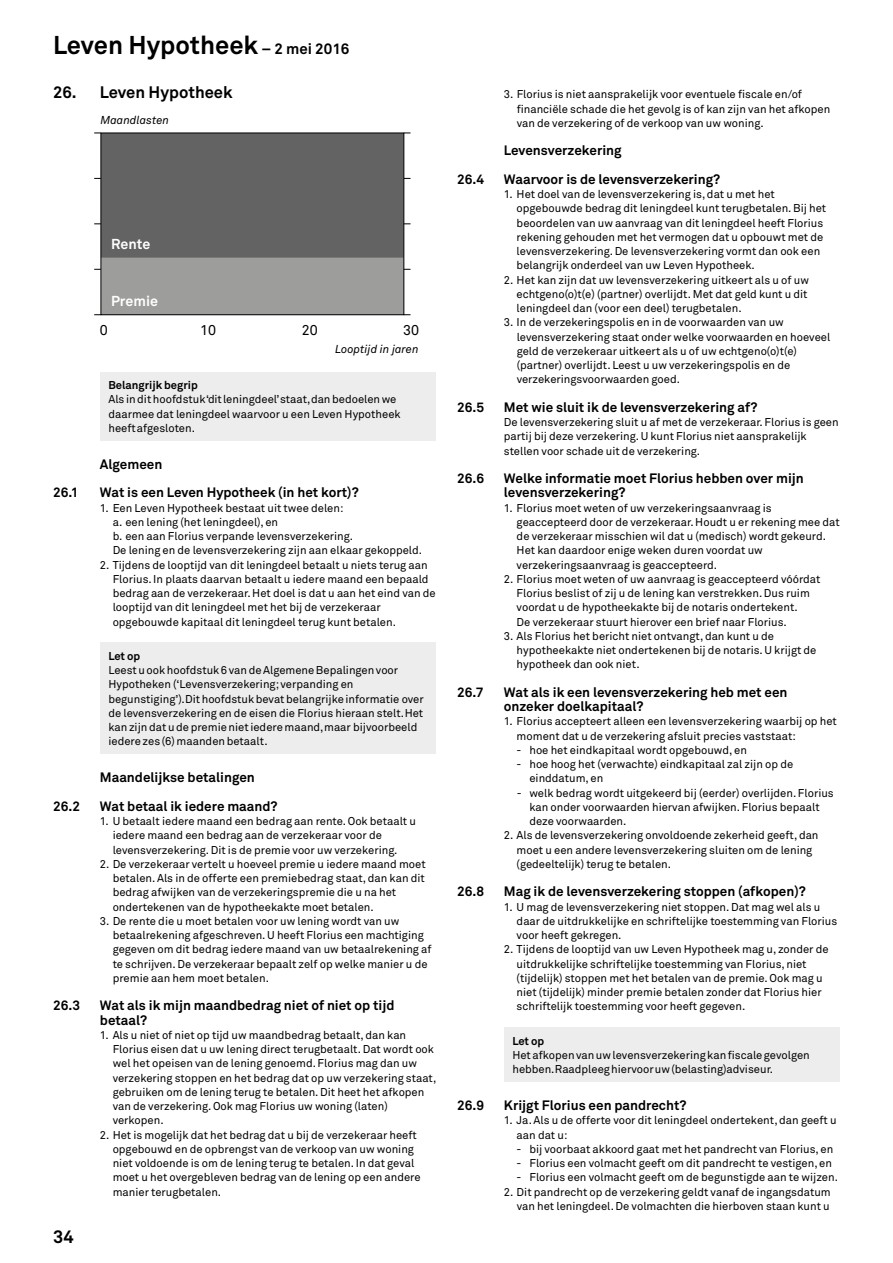
<style>
.page{position:relative;width:893px;height:1263px;background:#fff}
.page>*{position:absolute;margin:0;border:0;box-sizing:border-box;transform-origin:0 0}
.t1{font:700 25.5px "Akkurat";color:#000}
.t2{font:700 18px "Akkurat";color:#000}
.t3{font:700 16.5px "Akkurat";color:#000}
.t4{font:700 14.25px "Akkurat";color:#fff}
.t5{font:14.25px "Akkurat";color:#000}
.t6{font:700 13.5px/14.2px "Akkurat";color:#000}
.t7{font:italic 11.4px "Akkurat";color:#000}
.t8{font:11.25px/14.2px "Akkurat";color:#000}
.t9{font:700 11.25px "Akkurat";color:#000}
.s1{font-size:15px}
</style>
<div class="page">
<div style="left:101px;top:258px;width:303px;height:57px;background:#9d9d9c"></div>
<div style="left:101px;top:133px;width:303px;height:125px;background:#646363"></div>
<div style="left:101px;top:133px;width:303px;height:182px;border:1px solid #000"></div>
<div style="left:100px;top:372px;width:336px;height:68px;background:#ededed"></div>
<div style="left:100px;top:643px;width:336px;height:111px;background:#ededed"></div>
<div style="left:504px;top:1027px;width:336px;height:54px;background:#ededed"></div>
<h1 class="t1" style="left:53px;top:29px;width:298px">Leven Hypotheek <span class="s1">– 2 mei 2016</span></h1>
<h3 class="t3" style="left:53px;top:82px;width:181px">26. Leven Hypotheek</h3>
<p class="t7" style="left:101px;top:114px;width:70px">Maandlasten</p>
<p class="t4" style="left:111px;top:235px;width:41px">Rente</p>
<p class="t4" style="left:111px;top:292px;width:48px">Premie</p>
<p class="t5" style="left:100px;top:322px;width:9px">0</p>
<p class="t5" style="left:200px;top:322px;width:17px">10</p>
<p class="t5" style="left:302px;top:322px;width:17px">20</p>
<p class="t5" style="left:403px;top:322px;width:17px">30</p>
<p class="t7" style="left:335px;top:343px;width:85px">Looptijd in jaren</p>
<p class="t9" style="left:108px;top:378px;width:91px">Belangrijk begrip</p>
<p class="t8" style="left:108px;top:392px;width:294px">Als in dit hoofdstuk ‘dit leningdeel’ staat, dan bedoelen we daarmee dat leningdeel waarvoor u een Leven Hypotheek heeft afgesloten.</p>
<p class="t6" style="left:100px;top:457px;width:64px">Algemeen</p>
<p class="t6" style="left:53px;top:485px;width:27px">26.1</p>
<p class="t6" style="left:100px;top:485px;width:260px">Wat is een Leven Hypotheek (in het kort)?</p>
<p class="t8" style="left:113px;top:501px;width:311px;text-indent:-13px">1. Een Leven Hypotheek bestaat uit twee delen:<br>a. een lening (het leningdeel), en<br>b. een aan Florius verpande levensverzekering.<br>De lening en de levensverzekering zijn aan elkaar gekoppeld.</p>
<p class="t8" style="left:113px;top:558px;width:325px;text-indent:-13px">2. Tijdens de looptijd van dit leningdeel betaalt u niets terug aan Florius. In plaats daarvan betaalt u iedere maand een bepaald bedrag aan de verzekeraar. Het doel is dat u aan het eind van de looptijd van dit leningdeel met het bij de verzekeraar opgebouwde kapitaal dit leningdeel terug kunt betalen.</p>
<p class="t9" style="left:108px;top:649px;width:33px">Let op</p>
<p class="t8" style="left:108px;top:663px;width:317px">Leest u ook hoofdstuk 6 van de Algemene Bepalingen voor Hypotheken (‘Levensverzekering; verpanding en begunstiging’). Dit hoofdstuk bevat belangrijke informatie over de levensverzekering en de eisen die Florius hieraan stelt. Het kan zijn dat u de premie niet iedere maand, maar bijvoorbeeld iedere zes (6) maanden betaalt.</p>
<p class="t6" style="left:100px;top:770px;width:156px">Maandelijkse betalingen</p>
<p class="t6" style="left:53px;top:799px;width:29px">26.2</p>
<p class="t6" style="left:100px;top:799px;width:179px">Wat betaal ik iedere maand?</p>
<p class="t8" style="left:113px;top:814px;width:305px;text-indent:-13px">1. U betaalt iedere maand een bedrag aan rente. Ook betaalt u iedere maand een bedrag aan de verzekeraar voor de levensverzekering. Dit is de premie voor uw verzekering.</p>
<p class="t8" style="left:113px;top:857px;width:315px;text-indent:-13px">2. De verzekeraar vertelt u hoeveel premie u iedere maand moet betalen. Als in de offerte een premiebedrag staat, dan kan dit bedrag afwijken van de verzekeringspremie die u na het ondertekenen van de hypotheekakte moet betalen.</p>
<p class="t8" style="left:113px;top:914px;width:320px;text-indent:-13px">3. De rente die u moet betalen voor uw lening wordt van uw betaalrekening afgeschreven. U heeft Florius een machtiging gegeven om dit bedrag iedere maand van uw betaalrekening af te schrijven. De verzekeraar bepaalt zelf op welke manier u de premie aan hem moet betalen.</p>
<p class="t6" style="left:53px;top:998px;width:29px">26.3</p>
<p class="t6" style="left:100px;top:998px;width:296px">Wat als ik mijn maandbedrag niet of niet op tijd betaal?</p>
<p class="t8" style="left:113px;top:1028px;width:325px;text-indent:-13px">1. Als u niet of niet op tijd uw maandbedrag betaalt, dan kan Florius eisen dat u uw lening direct terugbetaalt. Dat wordt ook wel het opeisen van de lening genoemd. Florius mag dan uw verzekering stoppen en het bedrag dat op uw verzekering staat, gebruiken om de lening terug te betalen. Dit heet het afkopen van de verzekering. Ook mag Florius uw woning (laten) verkopen.</p>
<p class="t8" style="left:113px;top:1128px;width:309px;text-indent:-13px">2. Het is mogelijk dat het bedrag dat u bij de verzekeraar heeft opgebouwd en de opbrengst van de verkoop van uw woning niet voldoende is om de lening terug te betalen. In dat geval moet u het overgebleven bedrag van de lening op een andere manier terugbetalen.</p>
<h2 class="t2" style="left:53px;top:1225px;width:22px">34</h2>
<p class="t8" style="left:517px;top:88px;width:315px;text-indent:-13px">3. Florius is niet aansprakelijk voor eventuele fiscale en/of financiële schade die het gevolg is of kan zijn van het afkopen van de verzekering of de verkoop van uw woning.</p>
<p class="t6" style="left:504px;top:143px;width:119px">Levensverzekering</p>
<p class="t6" style="left:457px;top:172px;width:29px">26.4</p>
<p class="t6" style="left:504px;top:172px;width:218px">Waarvoor is de levensverzekering?</p>
<p class="t8" style="left:517px;top:187px;width:311px;text-indent:-13px">1. Het doel van de levensverzekering is, dat u met het opgebouwde bedrag dit leningdeel kunt terugbetalen. Bij het beoordelen van uw aanvraag van dit leningdeel heeft Florius rekening gehouden met het vermogen dat u opbouwt met de levensverzekering. De levensverzekering vormt dan ook een belangrijk onderdeel van uw Leven Hypotheek.</p>
<p class="t8" style="left:517px;top:273px;width:294px;text-align:justify;text-indent:-13px">2. Het kan zijn dat uw levensverzekering uitkeert als u of uw echtgeno(o)t(e) (partner) overlijdt. Met dat geld kunt u dit leningdeel dan (voor een deel) terugbetalen.</p>
<p class="t8" style="left:517px;top:316px;width:315px;text-indent:-13px">3. In de verzekeringspolis en in de voorwaarden van uw levensverzekering staat onder welke voorwaarden en hoeveel geld de verzekeraar uitkeert als u of uw echtgeno(o)t(e) (partner) overlijdt. Leest u uw verzekeringspolis en de verzekeringsvoorwaarden goed.</p>
<p class="t6" style="left:457px;top:400px;width:29px">26.5</p>
<p class="t6" style="left:504px;top:400px;width:255px">Met wie sluit ik de levensverzekering af?</p>
<p class="t8" style="left:504px;top:415px;width:336px">De levensverzekering sluit u af met de verzekeraar. Florius is geen partij bij deze verzekering. U kunt Florius niet aansprakelijk stellen voor schade uit de verzekering.</p>
<p class="t6" style="left:457px;top:471px;width:29px">26.6</p>
<p class="t6" style="left:504px;top:471px;width:301px">Welke informatie moet Florius hebben over mijn levensverzekering?</p>
<p class="t8" style="left:517px;top:501px;width:325px;text-indent:-13px">1. Florius moet weten of uw verzekeringsaanvraag is geaccepteerd door de verzekeraar. Houdt u er rekening mee dat de verzekeraar misschien wil dat u (medisch) wordt gekeurd.<br>Het kan daardoor enige weken duren voordat uw verzekeringsaanvraag is geaccepteerd.</p>
<p class="t8" style="left:517px;top:572px;width:305px;text-indent:-13px">2. Florius moet weten of uw aanvraag is geaccepteerd vóórdat Florius beslist of zij u de lening kan verstrekken. Dus ruim voordat u de hypotheekakte bij de notaris ondertekent.<br>De verzekeraar stuurt hierover een brief naar Florius.</p>
<p class="t8" style="left:517px;top:629px;width:301px;text-indent:-13px">3. Als Florius het bericht niet ontvangt, dan kunt u de hypotheekakte niet ondertekenen bij de notaris. U krijgt de hypotheek dan ook niet.</p>
<p class="t6" style="left:457px;top:685px;width:28px">26.7</p>
<p class="t6" style="left:504px;top:685px;width:285px">Wat als ik een levensverzekering heb met een onzeker doelkapitaal?</p>
<p class="t8" style="left:517px;top:714px;width:322px;text-indent:-13px">1. Florius accepteert alleen een levensverzekering waarbij op het moment dat u de verzekering afsluit precies vaststaat:</p>
<p class="t8" style="left:517px;top:743px;width:232px">- hoe het eindkapitaal wordt opgebouwd, en</p>
<p class="t8" style="left:529px;top:757px;width:265px;text-indent:-13px">- hoe hoog het (verwachte) eindkapitaal zal zijn op de einddatum, en</p>
<p class="t8" style="left:529px;top:786px;width:306px;text-indent:-13px">- welk bedrag wordt uitgekeerd bij (eerder) overlijden. Florius kan onder voorwaarden hiervan afwijken. Florius bepaalt deze voorwaarden.</p>
<p class="t8" style="left:517px;top:828px;width:303px;text-indent:-13px">2. Als de levensverzekering onvoldoende zekerheid geeft, dan moet u een andere levensverzekering sluiten om de lening (gedeeltelijk) terug te betalen.</p>
<p class="t6" style="left:457px;top:884px;width:29px">26.8</p>
<p class="t6" style="left:504px;top:884px;width:303px">Mag ik de levensverzekering stoppen (afkopen)?</p>
<p class="t8" style="left:517px;top:900px;width:322px;text-indent:-13px">1. U mag de levensverzekering niet stoppen. Dat mag wel als u daar de uitdrukkelijke en schriftelijke toestemming van Florius voor heeft gekregen.</p>
<p class="t8" style="left:517px;top:942px;width:314px;text-indent:-13px">2. Tijdens de looptijd van uw Leven Hypotheek mag u, zonder de uitdrukkelijke schriftelijke toestemming van Florius, niet (tijdelijk) stoppen met het betalen van de premie. Ook mag u niet (tijdelijk) minder premie betalen zonder dat Florius hier schriftelijk toestemming voor heeft gegeven.</p>
<p class="t9" style="left:512px;top:1033px;width:33px">Let op</p>
<p class="t8" style="left:512px;top:1048px;width:299px">Het afkopen van uw levensverzekering kan fiscale gevolgen hebben. Raadpleeg hiervoor uw (belasting)adviseur.</p>
<p class="t6" style="left:457px;top:1098px;width:29px">26.9</p>
<p class="t6" style="left:504px;top:1098px;width:184px">Krijgt Florius een pandrecht?</p>
<p class="t8" style="left:517px;top:1113px;width:321px;text-indent:-13px">1. Ja. Als u de offerte voor dit leningdeel ondertekent, dan geeft u aan dat u:</p>
<p class="t8" style="left:517px;top:1142px;width:318px">- bij voorbaat akkoord gaat met het pandrecht van Florius, en</p>
<p class="t8" style="left:517px;top:1156px;width:317px">- Florius een volmacht geeft om dit pandrecht te vestigen, en</p>
<p class="t8" style="left:517px;top:1170px;width:323px">- Florius een volmacht geeft om de begunstigde aan te wijzen.</p>
<p class="t8" style="left:504px;top:1185px;width:328px;text-align:right">2. Dit pandrecht op de verzekering geldt vanaf de ingangsdatum van het leningdeel. De volmachten die hierboven staan kunt u</p>
</div>
